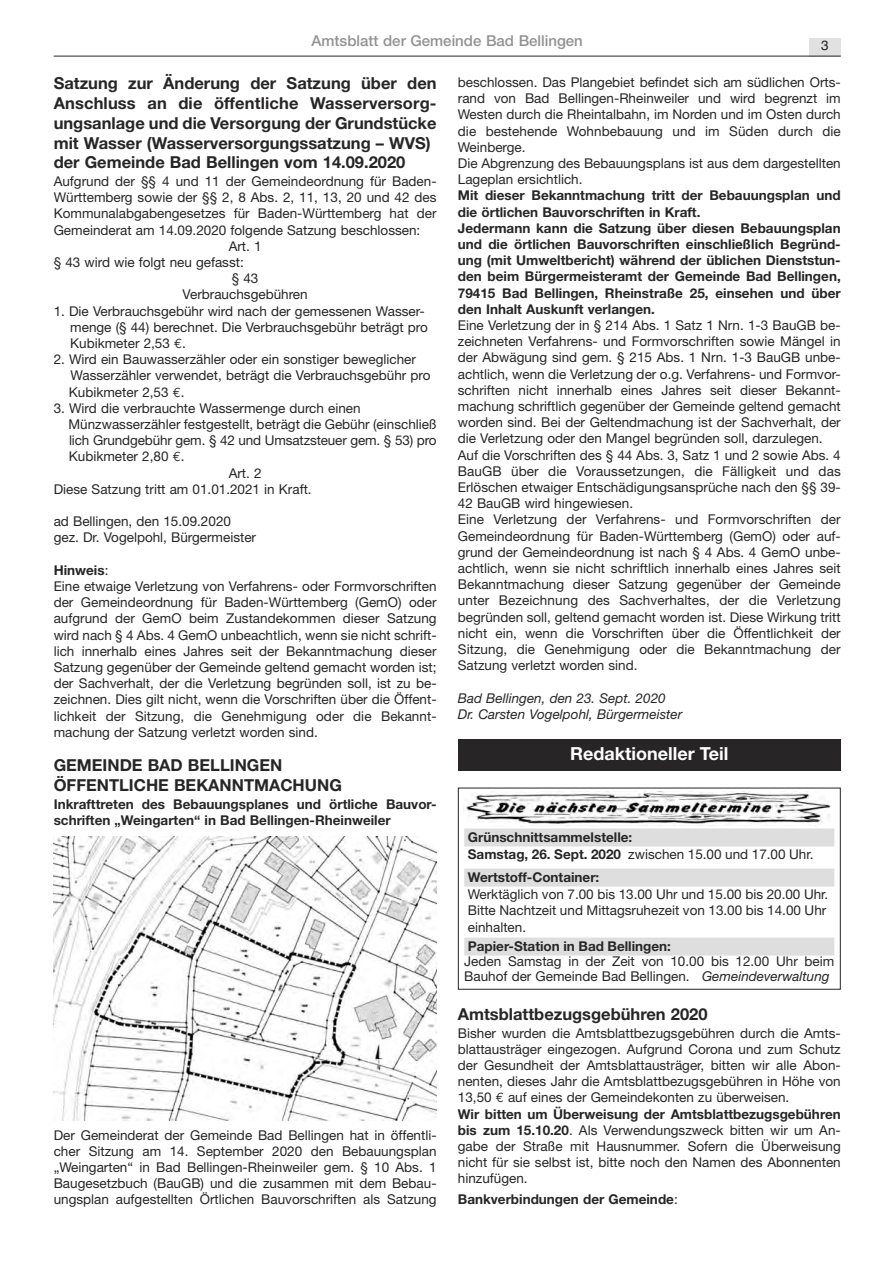
<style>
.page{position:relative;width:893px;height:1263px;background:#fff}
.page>*{position:absolute;margin:0;border:0;box-sizing:border-box;transform-origin:0 0}
.t1{font:700 18px "Helvetica Neue";color:#fff}
.t2{font:700 16.5px/19.8px "Helvetica Neue";color:#272526}
.t3{font:500 15px "Helvetica Neue";color:#939293}
.t4{font:13.5px/16.2px "Helvetica Neue";color:#272526}
.t5{font:700 13.5px/16.2px "Helvetica Neue";color:#272526}
.t6{font:italic 13.5px/16.2px "Helvetica Neue";color:#272526}
.t7{font:13.5px "Helvetica";color:#272526}
.s1{font-family:"Euro Mono"}
.s2{font-weight:700}
.s3{font-weight:400}
.s4{font-style:italic}
</style>
<div class="page">
<div style="left:809px;top:38px;width:31px;height:18px;background:#e1e1e1"></div>
<hr style="left:54px;top:56px;width:786px;height:1px;background:#272526">
<div style="left:458px;top:739px;width:382px;height:32px;background:#272526"></div>
<div style="left:458px;top:788px;width:382px;height:202px;border:1px solid #272526"></div>
<img style="left:463px;top:791px;width:367px;height:35px">
<div style="left:464px;top:828px;width:370px;height:18px;background:#dfdede"></div>
<div style="left:464px;top:869px;width:370px;height:18px;background:#dfdede"></div>
<div style="left:464px;top:938px;width:370px;height:18px;background:#dfdede"></div>
<img style="left:54px;top:837px;width:382px;height:284px">
<p class="t3" style="left:311px;top:35px;width:273px">Amtsblatt der Gemeinde Bad Bellingen</p>
<p class="t7" style="left:821px;top:38px;width:9px">3</p>
<p class="t2" style="left:54px;top:75px;width:384px">Satzung zur Änderung der Satzung über den Anschluss an die öffentliche Wasserversorg&shy;ungsanlage und die Versorgung der Grundstücke mit Wasser (Wasserversorgungssatzung – WVS) der Gemeinde Bad Bellingen vom 14.09.2020</p>
<p class="t4" style="left:54px;top:174px;width:384px">Aufgrund der §§ 4 und 11 der Gemeindeordnung für Baden-</p>
<p class="t4" style="left:54px;top:191px;width:384px">Württemberg sowie der §§ 2, 8 Abs. 2, 11, 13, 20 und 42 des</p>
<p class="t4" style="left:54px;top:207px;width:384px">Kommunalabgabengesetzes für Baden-Württemberg hat der</p>
<p class="t4" style="left:54px;top:223px;width:368px">Gemeinderat am 14.09.2020 folgende Satzung beschlossen:</p>
<p class="t4" style="left:229px;top:239px;width:34px">Art. 1</p>
<p class="t4" style="left:54px;top:255px;width:192px">§ 43 wird wie folgt neu gefasst:</p>
<p class="t4" style="left:232px;top:272px;width:28px">§ 43</p>
<p class="t4" style="left:183px;top:288px;width:127px">Verbrauchsgebühren</p>
<p class="t4" style="left:70px;top:304px;width:359px;text-indent:-17px">1. Die Verbrauchsgebühr wird nach der gemessenen Wasser&shy;menge (§ 44) berechnet. Die Verbrauchsgebühr beträgt pro<br>Kubikmeter 2,53 <span class="s1">€</span>.</p>
<p class="t4" style="left:69px;top:353px;width:363px;text-indent:-15px">2. Wird ein Bauwasserzähler oder ein sonstiger beweglicher<br>Wasserzähler verwendet, beträgt die Verbrauchsgebühr pro<br>Kubikmeter 2,53 <span class="s1">€</span>.</p>
<p class="t4" style="left:54px;top:401px;width:308px">3. Wird die verbrauchte Wassermenge durch einen</p>
<p class="t4" style="left:69px;top:417px;width:369px">Münzwasserzähler festgestellt, beträgt die Gebühr (einschließ</p>
<p class="t4" style="left:69px;top:434px;width:369px">lich Grundgebühr gem. § 42 und Umsatzsteuer gem. § 53) pro</p>
<p class="t4" style="left:69px;top:450px;width:117px">Kubikmeter 2,80 <span class="s1">€</span>.</p>
<p class="t4" style="left:229px;top:466px;width:34px">Art. 2</p>
<p class="t4" style="left:54px;top:482px;width:259px">Diese Satzung tritt am 01.01.2021 in Kraft.</p>
<p class="t4" style="left:54px;top:515px;width:204px">ad Bellingen, den 15.09.2020 gez. Dr. Vogelpohl, Bürgermeister</p>
<p class="t4" style="left:54px;top:563px;width:384px"><span class="s2">Hinweis</span>:<br>Eine etwaige Verletzung von Verfahrens- oder Formvorschriften der Gemeindeordnung für Baden-Württemberg (GemO) oder aufgrund der GemO beim Zustandekommen dieser Satzung wird nach § 4 Abs. 4 GemO unbeachtlich, wenn sie nicht schrift&shy;lich innerhalb eines Jahres seit der Bekanntmachung dieser Satzung gegenüber der Gemeinde geltend gemacht worden ist; der Sachverhalt, der die Verletzung begründen soll, ist zu be&shy;zeichnen. Dies gilt nicht, wenn die Vorschriften über die Öffent&shy;lichkeit der Sitzung, die Genehmigung oder die Bekannt&shy;machung der Satzung verletzt worden sind.</p>
<p class="t2" style="left:54px;top:757px;width:290px">GEMEINDE BAD BELLINGEN<br>ÖFFENTLICHE BEKANNTMACHUNG</p>
<p class="t5" style="left:54px;top:797px;width:384px">Inkrafttreten des Bebauungsplanes und örtliche Bauvor&shy;schriften „Weingarten“ in Bad Bellingen-Rheinweiler</p>
<p class="t4" style="left:54px;top:1128px;width:384px;text-align:justify">Der Gemeinderat der Gemeinde Bad Bellingen hat in öffentli&shy;cher Sitzung am 14. September 2020 den Bebauungsplan „Weingarten“ in Bad Bellingen-Rheinweiler gem. § 10 Abs. 1<br>Baugesetzbuch (BauGB) und die zusammen mit dem Bebau&shy;ungsplan aufgestellten Örtlichen Bauvorschriften als Satzung</p>
<p class="t4" style="left:458px;top:75px;width:384px">beschlossen. Das Plangebiet befindet sich am südlichen Orts&shy;rand von Bad Bellingen-Rheinweiler und wird begrenzt im Westen durch die Rheintalbahn, im Norden und im Osten durch die bestehende Wohnbebauung und im Süden durch die Weinberge.<br>Die Abgrenzung des Bebauungsplans ist aus dem dargestellten Lageplan ersichtlich.</p>
<p class="t5" style="left:458px;top:189px;width:384px">Mit dieser Bekanntmachung tritt der Bebauungsplan und die örtlichen Bauvorschriften in Kraft.<br>Jedermann kann die Satzung über diesen Bebauungsplan und die örtlichen Bauvorschriften einschließlich Begründ&shy;ung (mit Umweltbericht) während der üblichen Dienststun&shy;den beim Bürgermeisteramt der Gemeinde Bad Bellingen, 79415 Bad Bellingen, Rheinstraße 25, einsehen und über den Inhalt Auskunft verlangen.</p>
<p class="t4" style="left:458px;top:318px;width:384px">Eine Verletzung der in § 214 Abs. 1 Satz 1 Nrn. 1-3 BauGB be&shy;zeichneten Verfahrens- und Formvorschriften sowie Mängel in der Abwägung sind gem. § 215 Abs. 1 Nrn. 1-3 BauGB unbe&shy;achtlich, wenn die Verletzung der o.g. Verfahrens- und Formvor&shy;schriften nicht innerhalb eines Jahres seit dieser Bekannt&shy;machung schriftlich gegenüber der Gemeinde geltend gemacht worden sind. Bei der Geltendmachung ist der Sachverhalt, der die Verletzung oder den Mangel begründen soll, darzulegen.<br>Auf die Vorschriften des § 44 Abs. 3, Satz 1 und 2 sowie Abs. 4<br>BauGB über die Voraussetzungen, die Fälligkeit und das Erlöschen etwaiger Entschädigungsansprüche nach den §§ 39- 42 BauGB wird hingewiesen.<br>Eine Verletzung der Verfahrens- und Formvorschriften der Gemeindeordnung für Baden-Württemberg (GemO) oder auf&shy;grund der Gemeindeordnung ist nach § 4 Abs. 4 GemO unbe&shy;achtlich, wenn sie nicht schriftlich innerhalb eines Jahres seit Bekanntmachung dieser Satzung gegenüber der Gemeinde unter Bezeichnung des Sachverhaltes, der die Verletzung begründen soll, geltend gemacht worden ist. Diese Wirkung tritt nicht ein, wenn die Vorschriften über die Öffentlichkeit der Sitzung, die Genehmigung oder die Bekanntmachung der Satzung verletzt worden sind.</p>
<p class="t6" style="left:458px;top:691px;width:226px">Bad Bellingen, den 23. Sept. 2020<br>Dr. Carsten Vogelpohl, Bürgermeister</p>
<h1 class="t1" style="left:570px;top:747px;width:159px">Redaktioneller Teil</h1>
<p class="t5" style="left:468px;top:831px;width:347px">Grünschnittsammelstelle:<br>Samstag, 26. Sept. 2020 <span class="s3">zwischen 15.00 und 17.00 Uhr.</span></p>
<p class="t5" style="left:468px;top:871px;width:133px">Wertstoff-Container:</p>
<p class="t4" style="left:468px;top:887px;width:362px">Werktäglich von 7.00 bis 13.00 Uhr und 15.00 bis 20.00 Uhr.<br>Bitte Nachtzeit und Mittagsruhezeit von 13.00 bis 14.00 Uhr einhalten.</p>
<p class="t5" style="left:468px;top:940px;width:205px">Papier-Station in Bad Bellingen:</p>
<p class="t4" style="left:464px;top:955px;width:371px;line-height:14.7px">Jeden Samstag in der Zeit von 10.00 bis 12.00 Uhr beim<br>Bauhof der Gemeinde Bad Bellingen. <span class="s4">Gemeindeverwaltung</span></p>
<p class="t2" style="left:458px;top:1006px;width:251px">Amtsblattbezugsgebühren 2020</p>
<p class="t4" style="left:458px;top:1026px;width:384px">Bisher wurden die Amtsblattbezugsgebühren durch die Amts&shy;blattausträger eingezogen. Aufgrund Corona und zum Schutz der Gesundheit der Amtsblattausträger, bitten wir alle Abon&shy;nenten, dieses Jahr die Amtsblattbezugsgebühren in Höhe von 13,50 <span class="s1">€</span> auf eines der Gemeindekonten zu überweisen.<br><span class="s2">Wir bitten um Überweisung der Amtsblattbezugsgebühren bis zum 15.10.20</span>. Als Verwendungszweck bitten wir um An&shy;gabe der Straße mit Hausnummer. Sofern die Überweisung nicht für sie selbst ist, bitte noch den Namen des Abonnenten hinzufügen.</p>
<p class="t5" style="left:458px;top:1192px;width:221px">Bankverbindungen der Gemeinde<span class="s3">:</span></p>
</div>
